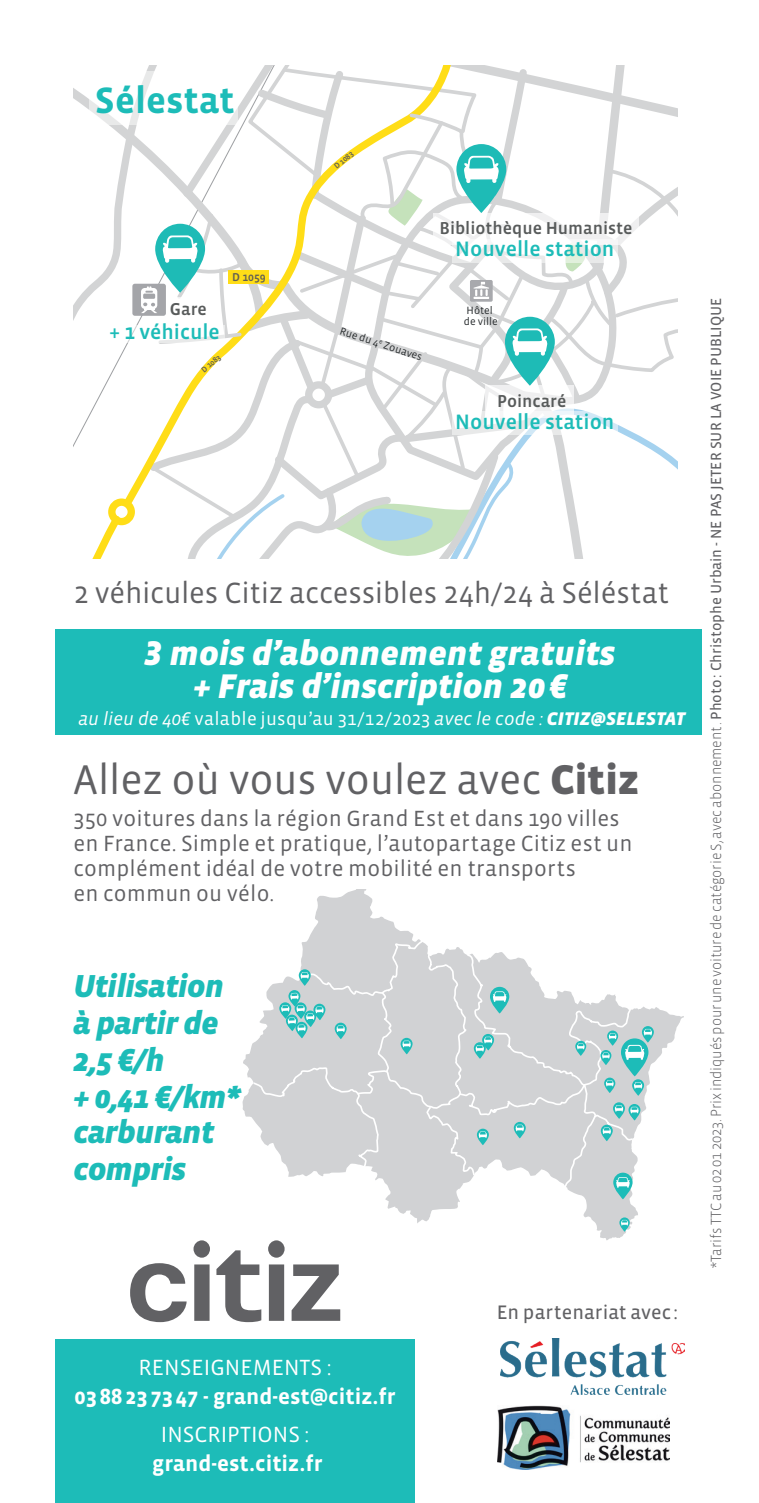
<style>
.page{position:relative;width:759px;height:1503px;background:#fff}
.page>*{position:absolute;margin:0;border:0;box-sizing:border-box;transform-origin:0 0}
.t1{font:42.5px "Vista Sans OTCE";letter-spacing:-.01em;color:#616164}
.t2{font:700 37.5px "Vista Sans OTCE";color:#1dbcb8}
.t3{font:italic 900 35px/33.5px "Vista Sans OTCE";color:#fff;text-align:center}
.t4{font:italic 900 32.5px/36.8px "Vista Sans OTCE";letter-spacing:-.02em;color:#1dbcb8}
.t5{font:30px "Vista Sans OTCE";letter-spacing:-.005em;color:#616164}
.t6{font:22.5px/25px "Vista Sans OTCE";letter-spacing:.01em;color:#616164}
.t7{font:700 22.5px "Vista Sans OTCE";color:#fff}
.t8{font:22.5px "Vista Sans OTCE";color:#fff}
.t9{font:500 21.25px "Vista Sans OTCE";color:#1dbcb8}
.t10{font:20px "Vista Sans OTCE";letter-spacing:.005em;color:#616164}
.t11{font:18.75px "Vista Sans OTCE";letter-spacing:.015em;color:#fff}
.t12{font:500 17.5px "Vista Sans OTCE";color:#585b5b}
.t13{font:300 15px "Vista Sans OTCE";letter-spacing:-.005em;color:#616164;scale:.96 1}
.t14{font:500 11.75px "Vista Sans OTCE";color:#626054}
.t15{font:10.75px/11.8px "Vista Sans OTCE";color:#292d2f}
.t16{font:9.25px "Geneva";letter-spacing:.095em;color:#040503}
.t17{font:500 8px "Vista Sans OTCE";color:#626054}
.s1{font-style:italic}
.s2{font-weight:900;font-style:italic}
.s3{font-weight:900}
.s4{font-weight:400}
</style>
<div class="page">
<svg style="left:242px;top:890px;width:441px;height:350px"></svg>
<svg style="left:641px;top:1026px;width:12px;height:16px"></svg>
<svg style="left:613px;top:1172px;width:19px;height:27px"></svg>
<svg style="left:619px;top:1217px;width:10px;height:14px"></svg>
<svg style="left:620px;top:1219px;width:8px;height:6px"></svg>
<svg style="left:252px;top:936px;width:399px;height:256px"></svg>
<svg style="left:130px;top:1240px;width:210px;height:82px"></svg>
<svg style="left:73px;top:88px;width:62px;height:470px"></svg>
<div style="left:132px;top:284px;width:34px;height:32px;background:#a4a5a9;border-radius:3px"></div>
<svg style="left:135px;top:66px;width:542px;height:492px"></svg>
<img style="left:500px;top:1338px;width:183px;height:56px">
<img style="left:497px;top:1405px;width:172px;height:64px">
<div style="left:89px;top:72px;width:148px;height:53px;background:#fff"></div>
<div style="left:112px;top:325px;width:113px;height:18px;background:#fff"></div>
<svg style="left:452px;top:239px;width:165px;height:23px"></svg>
<svg style="left:452px;top:411px;width:165px;height:24px"></svg>
<div style="left:55px;top:629px;width:647px;height:105px;background:#1dbcb8"></div>
<div style="left:55px;top:1339px;width:359px;height:163px;background:#1dbcb8"></div>
<h2 class="t2" style="left:95px;top:81px;width:141px">Sélestat</h2>
<p class="t12" style="left:170px;top:300px;width:38px">Gare</p>
<p class="t9" style="left:109px;top:321px;width:112px">+ 1 véhicule</p>
<p class="t17" style="left:200px;top:368px;width:24px;rotate:-40deg">D 1083</p>
<p class="t14" style="left:232px;top:271px;width:35px">D 1059</p>
<p class="t17" style="left:332px;top:164px;width:24px;rotate:-40deg">D 1083</p>
<p class="t12" style="left:439px;top:219px;width:194px">Bibliothèque Humaniste</p>
<p class="t9" style="left:455px;top:238px;width:160px">Nouvelle station</p>
<p class="t15" style="left:342px;top:325px;width:87px;rotate:18deg">Rue du 4<sup>e</sup> Zouaves</p>
<p class="t15" style="left:463px;top:304px;width:36px">Hôtel de ville</p>
<p class="t12" style="left:497px;top:392px;width:71px">Poincaré</p>
<p class="t9" style="left:455px;top:411px;width:160px">Nouvelle station</p>
<h3 class="t5" style="left:74px;top:578px;width:596px">2 véhicules Citiz accessibles 24h/24 à Séléstat</h3>
<h3 class="t3" style="left:145px;top:637px;width:472px">3 mois d’abonnement gratuits + Frais d’inscription 20€</h3>
<p class="t11" style="left:78px;top:708px;width:608px"><span class="s1">au lieu de 40€</span> valable jusqu’au 31/12/2023 <span class="s1">avec le code :</span> <span class="s2">CITIZ@SELESTAT</span></p>
<h1 class="t1" style="left:73px;top:757px;width:567px">Allez où vous voulez avec <span class="s3">Citiz</span></h1>
<p class="t6" style="left:73px;top:806px;width:560px">350 voitures dans la région Grand Est et dans 190 villes en France. Simple et pratique, l’autopartage Citiz est un complément idéal de votre mobilité en transports<br>en commun ou vélo.</p>
<h3 class="t4" style="left:73px;top:967px;width:169px">Utilisation à partir de<br>2,5 €/h<br>+ 0,41 €/km* carburant compris</h3>
<p class="t8" style="left:138px;top:1356px;width:194px">RENSEIGNEMENTS :</p>
<p class="t7" style="left:75px;top:1384px;width:322px">0388237347 - grand-est@citiz.fr</p>
<p class="t8" style="left:161px;top:1423px;width:150px">INSCRIPTIONS :</p>
<p class="t7" style="left:152px;top:1451px;width:172px">grand-est.citiz.fr</p>
<p class="t10" style="left:496px;top:1301px;width:183px">En partenariat avec:</p>
<p class="t16" style="left:497px;top:1305px;width:89px">Contact presse :</p>
<p class="t13" style="left:708px;top:1267px;width:1012px;rotate:-90deg">*Tarifs TTC au 02 01 2023. Prix indiqués pour une voiture de catégorie S, avec abonnement . <span class="s4">Photo: Christophe Urbain - NE PAS JETER SUR LA VOIE PUBLIQUE</span></p>
</div>
